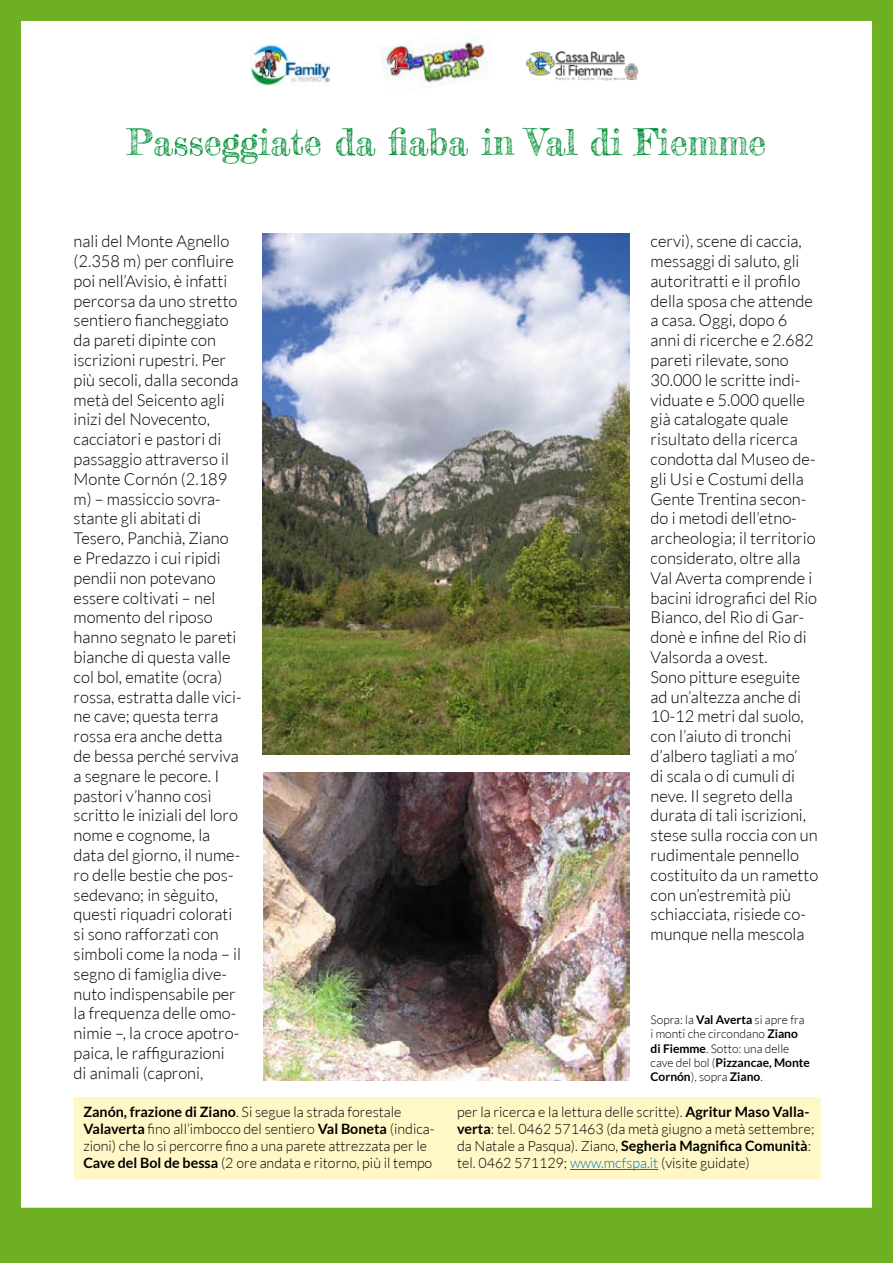
<style>
.page{position:relative;width:893px;height:1263px;background:#fff}
.page>*{position:absolute;margin:0;border:0;box-sizing:border-box;transform-origin:0 0}
.t1{font:36px "Frederickathe Great";color:#009036}
.t2{font:300 16.5px/19.8px "Lato";color:#000}
.t3{font:300 14.25px/17.1px "Lato";color:#000}
.t4{font:300 12px/14.4px "Lato";color:#000}
.s1{font-weight:700}
.s2{color:#0076bd}
</style>
<div class="page">
<img style="left:526px;top:52px;width:111px;height:29px">
<img style="left:380px;top:39px;width:105px;height:49px">
<img style="left:250px;top:44px;width:80px;height:41px">
<div style="left:0;top:0;width:893px;height:1263px;border:21px solid #6db122"></div>
<div style="left:1px;top:1208px;width:891px;height:53px;background:#6db122"></div>
<div style="left:0;top:1208px;width:893px;height:54px;border:2px solid #6db122"></div>
<img style="left:263px;top:234px;width:366px;height:520px">
<div style="left:74px;top:1097px;width:747px;height:82px;background:#fff7c6"></div>
<img style="left:264px;top:773px;width:365px;height:307px">
<hr style="left:570px;top:1169px;width:88px;height:1px;background:#0076bd">
<h1 class="t1" style="left:127px;top:120px;width:641px">Passeggiate da fiaba in Val di Fiemme</h1>
<p class="t2" style="left:74px;top:231px;width:169px">nali del Monte Agnello (2.358 m) per confluire poi nell’Avisio, è infatti percorsa da uno stretto sentiero fiancheggiato da pareti dipinte con iscrizioni rupestri. Per più secoli, dalla seconda metà del Seicento agli inizi del Novecento, cacciatori e pastori di passaggio attraverso il<br>Monte Cornón (2.189 m) – massiccio sovra&shy;stante gli abitati di<br>Tesero, Panchià, Ziano<br>e Predazzo i cui ripidi pendii non potevano essere coltivati – nel momento del riposo hanno segnato le pareti bianche di questa valle col bol, ematite (ocra) rossa, estratta dalle vici&shy;ne cave; questa terra rossa era anche detta de bessa perché serviva a segnare le pecore. I pastori v’hanno così scritto le iniziali del loro nome e cognome, la data del giorno, il nume&shy;ro delle bestie che pos&shy;sedevano; in sèguito, questi riquadri colorati si sono rafforzati con simboli come la noda – il segno di famiglia dive&shy;nuto indispensabile per la frequenza delle omo&shy;nimie –, la croce apotro&shy;paica, le raffigurazioni di animali (caproni,</p>
<p class="t2" style="left:651px;top:231px;width:169px">cervi), scene di caccia, messaggi di saluto, gli autoritratti e il profilo della sposa che attende a casa. Oggi, dopo 6 anni di ricerche e 2.682 pareti rilevate, sono<br>30.000 le scritte indi&shy;viduate e 5.000 quelle già catalogate quale risultato della ricerca condotta dal Museo de&shy;gli Usi e Costumi della<br>Gente Trentina secon&shy;do i metodi dell’etno&shy;archeologia; il territorio considerato, oltre alla<br>Val Averta comprende i bacini idrografici del Rio<br>Bianco, del Rio di Gar&shy;donè e infine del Rio di<br>Valsorda a ovest.<br>Sono pitture eseguite ad un’altezza anche di<br>10-12 metri dal suolo, con l’aiuto di tronchi d’albero tagliati a mo’<br>di scala o di cumuli di neve. Il segreto della durata di tali iscrizioni, stese sulla roccia con un rudimentale pennello costituito da un rametto con un’estremità più schiacciata, risiede co&shy;munque nella mescola</p>
<p class="t4" style="left:651px;top:1012px;width:161px">Sopra: la <span class="s1">Val Averta</span> si apre fra i monti che circondano <span class="s1">Ziano di Fiemme</span>. Sotto: una delle cave del bol (<span class="s1">Pizzancae, Monte<br>Cornón</span>), sopra <span class="s1">Ziano</span>.</p>
<p class="t3" style="left:83px;top:1103px;width:353px"><span class="s1">Zanón, frazione di Ziano</span>. Si segue la strada forestale <span class="s1">Valaverta</span> fino all’imbocco del sentiero <span class="s1">Val Boneta</span> (indica&shy;zioni) che lo si percorre fino a una parete attrezzata per le <span class="s1">Cave del Bol de bessa</span> (2 ore andata e ritorno, più il tempo</p>
<p class="t3" style="left:457px;top:1103px;width:359px">per la ricerca e la lettura delle scritte). <span class="s1">Agritur Maso Valla&shy;verta</span>: tel. 0462 571463 (da metà giugno a metà settembre; da Natale a Pasqua). Ziano, <span class="s1">Segheria Magnifica Comunità</span>: tel. 0462 571129; <span class="s2">www.mcfspa.it</span> (visite guidate)</p>
</div>
